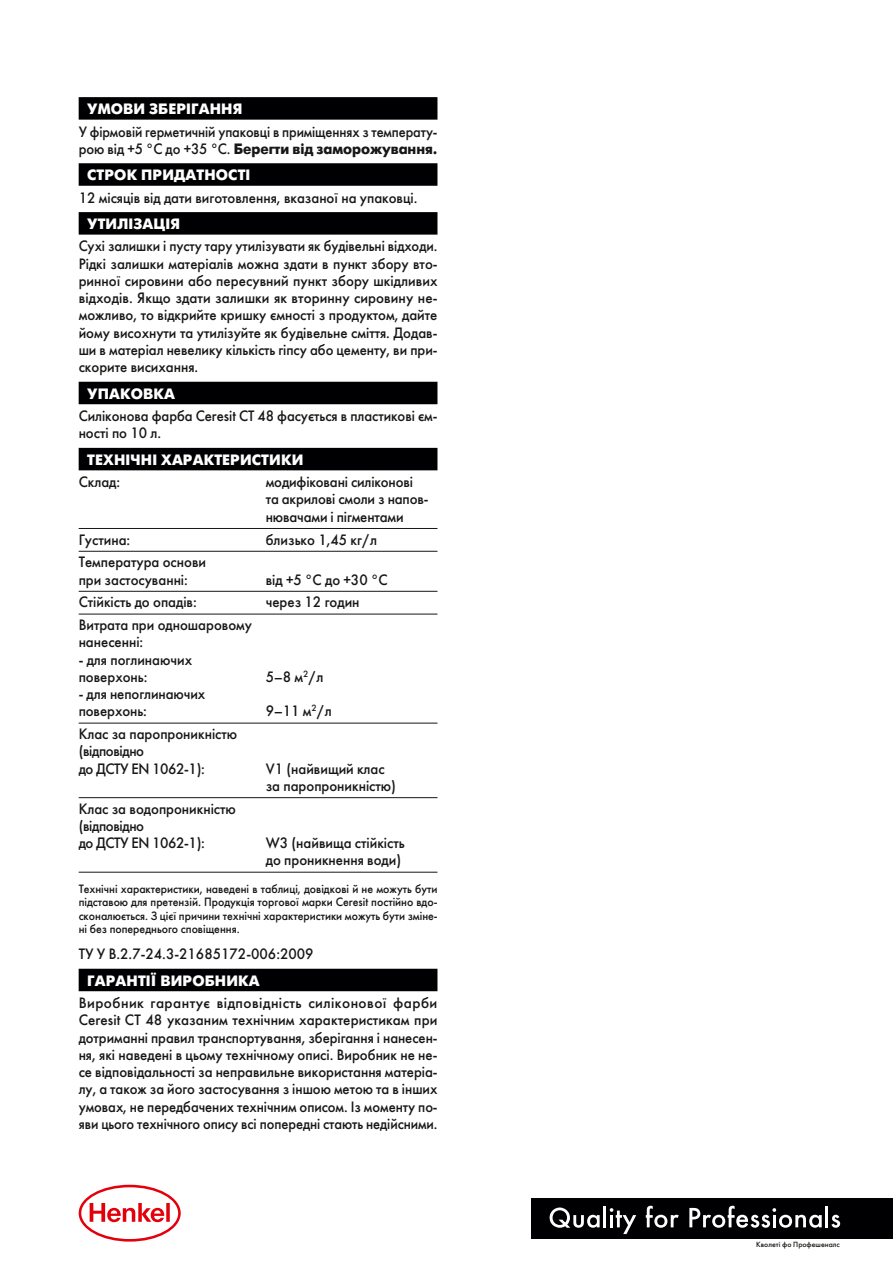
<style>
.page{position:relative;width:893px;height:1263px;background:#fff}
.page>*{position:absolute;margin:0;border:0;box-sizing:border-box;transform-origin:0 0}
.t1{font:15px/17.2px "Futura Futuris";color:#181716;scale:.95 1}
.t2{font:15px/17.2px "Futura Futuris";color:#181716;text-align:justify}
.t3{font:15px/17.2px "Futura Futuris";color:#181716;text-align:justify;scale:.93 1}
.t4{font:15px/17.2px "Futura Futuris";color:#181716;scale:.92 1}
.t5{font:700 15px "Futura Futuris";letter-spacing:.01em;color:#fff}
.t6{font:15px/17.2px "Futura Futuris";color:#181716;scale:.94 1}
.t7{font:12px/13.5px "Futura Futuris";color:#181716;text-align:justify;scale:.95 1}
.t8{font:7.5px "Futura Futuris";color:#181716}
.s1{font-weight:700}
</style>
<div class="page">
<svg style="left:79px;top:1185px;width:102px;height:56px"></svg>
<div style="left:531px;top:1198px;width:362px;height:40px;background:#000002"></div>
<svg style="left:831px;top:1215px;width:9px;height:13px"></svg>
<hr style="left:825px;top:1206px;width:3px;height:21px;background:#fff">
<svg style="left:689px;top:1206px;width:133px;height:22px"></svg>
<hr style="left:603px;top:1206px;width:3px;height:21px;background:#fff">
<svg style="left:550px;top:1207px;width:50px;height:21px"></svg>
<svg style="left:610px;top:1208px;width:26px;height:26px"></svg>
<svg style="left:646px;top:1206px;width:33px;height:22px"></svg>
<div style="left:79px;top:97px;width:358px;height:23px;background:#000002"></div>
<div style="left:79px;top:163px;width:358px;height:23px;background:#000002"></div>
<div style="left:79px;top:212px;width:358px;height:23px;background:#000002"></div>
<div style="left:79px;top:382px;width:358px;height:22px;background:#000002"></div>
<div style="left:79px;top:448px;width:358px;height:22px;background:#000002"></div>
<hr style="left:79px;top:528px;width:358px;height:1px;background:#181716">
<hr style="left:79px;top:551px;width:358px;height:1px;background:#181716">
<hr style="left:79px;top:591px;width:358px;height:1px;background:#181716">
<hr style="left:79px;top:614px;width:358px;height:1px;background:#181716">
<hr style="left:79px;top:723px;width:358px;height:1px;background:#181716">
<hr style="left:79px;top:797px;width:358px;height:1px;background:#181716">
<hr style="left:79px;top:872px;width:358px;height:1px;background:#181716">
<div style="left:79px;top:969px;width:358px;height:22px;background:#000002"></div>
<p class="t5" style="left:87px;top:100px;width:157px">УМОВИ ЗБЕРІГАННЯ</p>
<p class="t4" style="left:79px;top:123px;width:392px">У фірмовій герметичній упаковці в приміщеннях з температу&shy;рою від +5 °C до +35 °С. <span class="s1">Берегти від заморожування.</span></p>
<p class="t5" style="left:87px;top:166px;width:165px">СТРОК ПРИДАТНОСТІ</p>
<p class="t1" style="left:79px;top:189px;width:358px">12 місяців від дати виготовлення, вказаної на упаковці.</p>
<p class="t5" style="left:87px;top:215px;width:94px">УТИЛІЗАЦІЯ</p>
<p class="t3" style="left:79px;top:238px;width:387px">Сухі залишки і пусту тару утилізувати як будівельні відходи.<br>Рідкі залишки матеріалів можна здати в пункт збору вто&shy;ринної сировини або пересувний пункт збору шкідливих відходів. Якщо здати залишки як вторинну сировину не&shy;можливо, то відкрийте кришку ємності з продуктом, дайте йому висохнути та утилізуйте як будівельне сміття. Додав&shy;ши в матеріал невелику кількість гіпсу або цементу, ви при&shy;скорите висихання.</p>
<p class="t5" style="left:87px;top:385px;width:89px">УПАКОВКА</p>
<p class="t6" style="left:79px;top:407px;width:383px">Силіконова фарба Ceresit СТ 48 фасується в пластикові єм&shy;ності по 10 л.</p>
<p class="t5" style="left:87px;top:451px;width:218px">ТЕХНІЧНІ ХАРАКТЕРИСТИКИ</p>
<p class="t1" style="left:79px;top:474px;width:45px">Склад:</p>
<p class="t1" style="left:266px;top:474px;width:173px">модифіковані силіконові та акрилові смоли з напов&shy;нювачами і пігментами</p>
<p class="t1" style="left:79px;top:531px;width:56px">Густина:</p>
<p class="t1" style="left:266px;top:531px;width:119px">близько 1,45 кг/л</p>
<p class="t1" style="left:79px;top:554px;width:136px">Температура основи при застосуванні:</p>
<p class="t1" style="left:266px;top:571px;width:130px">від +5 °C до +30 °C</p>
<p class="t1" style="left:79px;top:594px;width:126px">Стійкість до опадів:</p>
<p class="t1" style="left:266px;top:594px;width:100px">через 12 годин</p>
<p class="t1" style="left:79px;top:616px;width:184px">Витрата при одношаровому нанесенні:</p>
<p class="t1" style="left:79px;top:651px;width:121px">- для поглинаючих поверхонь:</p>
<p class="t1" style="left:266px;top:668px;width:62px">5–8 м<sup>2</sup>/л</p>
<p class="t1" style="left:79px;top:685px;width:135px">- для непоглинаючих поверхонь:</p>
<p class="t1" style="left:79px;top:725px;width:168px">Клас за паропроникністю (відповідно<br>до ДСТУ EN 1062-1):</p>
<p class="t1" style="left:266px;top:703px;width:71px">9–11 м<sup>2</sup>/л</p>
<p class="t1" style="left:266px;top:760px;width:139px">V1 (найвищий клас за паропроникністю)</p>
<p class="t1" style="left:79px;top:800px;width:167px">Клас за водопроникністю (відповідно<br>до ДСТУ EN 1062-1):</p>
<p class="t1" style="left:266px;top:834px;width:148px">W3 (найвища стійкість до проникнення води)</p>
<p class="t7" style="left:79px;top:882px;width:379px">Технічні характеристики, наведені в таблиці, довідкові й не можуть бути підставою для претензій. Продукція торгової марки Ceresit постійно вдо&shy;сконалюється. З цієї причини технічні характеристики можуть бути зміне&shy;ні без попереднього сповіщення.</p>
<p class="t1" style="left:79px;top:946px;width:249px">ТУ У В.2.7-24.3-21685172-006:2009</p>
<p class="t5" style="left:87px;top:972px;width:174px">ГАРАНТІЇ ВИРОБНИКА</p>
<p class="t2" style="left:79px;top:994px;width:360px">Виробник гарантує відповідність силіконової фарби Ceresit СТ 48 указаним технічним характеристикам при дотриманні правил транспортування, зберігання і нанесен&shy;ня, які наведені в цьому технічному описі. Виробник не не&shy;се відповідальності за неправильне використання матеріа&shy;лу, а також за його застосування з іншою метою та в інших умовах, не передбачених технічним описом. Із моменту по&shy;яви цього технічного опису всі попередні стають недійсними.</p>
<p class="t8" style="left:756px;top:1240px;width:85px">Кволеті фо Профешеналс</p>
</div>
